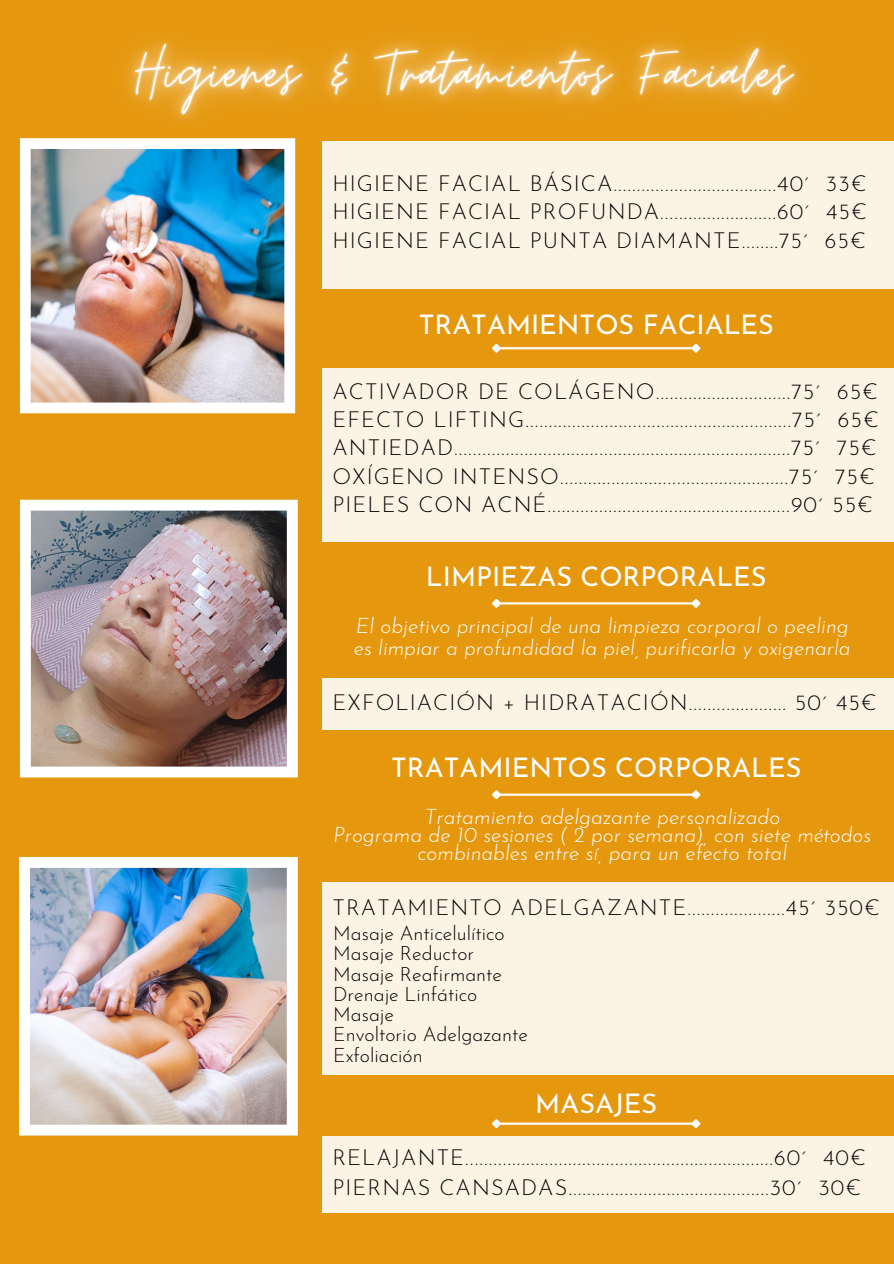
<style>
.page{position:relative;width:894px;height:1264px;background:#fff}
.page>*{position:absolute;margin:0;border:0;box-sizing:border-box;transform-origin:0 0}
.t1{font:27px "Josefin Sans";color:#fff}
.t2{font:300 21.75px "Josefin Sans";letter-spacing:.05em;color:#000}
.t3{font:italic 300 21px "Josefin Sans";color:#fff}
.t4{font:300 19.5px "Josefin Sans";color:#000}
</style>
<div class="page">
<div style="left:0;top:0;width:893px;height:1263px;background:#e5970d"></div>
<div style="left:322px;top:141px;width:571px;height:147px;background:#fcf3e5"></div>
<div style="left:322px;top:368px;width:571px;height:173px;background:#fcf3e5"></div>
<div style="left:322px;top:677px;width:571px;height:52px;background:#fcf3e5"></div>
<div style="left:322px;top:882px;width:571px;height:193px;background:#fcf3e5"></div>
<img style="left:20px;top:138px;width:275px;height:275px">
<img style="left:19px;top:857px;width:279px;height:278px">
<img style="left:20px;top:499px;width:278px;height:278px">
<img style="left:60px;top:38px;width:741px;height:153px">
<hr style="left:499px;top:347px;width:193px;height:2px;background:#fff">
<svg style="left:492px;top:343px;width:11px;height:10px"></svg>
<svg style="left:689px;top:343px;width:12px;height:10px"></svg>
<hr style="left:499px;top:602px;width:193px;height:2px;background:#fff">
<svg style="left:492px;top:599px;width:11px;height:9px"></svg>
<svg style="left:689px;top:599px;width:12px;height:9px"></svg>
<hr style="left:499px;top:793px;width:193px;height:2px;background:#fff">
<svg style="left:492px;top:790px;width:11px;height:10px"></svg>
<svg style="left:689px;top:790px;width:12px;height:10px"></svg>
<hr style="left:499px;top:1122px;width:193px;height:2px;background:#fff">
<svg style="left:492px;top:1119px;width:11px;height:10px"></svg>
<svg style="left:689px;top:1119px;width:12px;height:10px"></svg>
<div style="left:322px;top:1136px;width:571px;height:76px;background:#fcf3e5"></div>
<p class="t2" style="left:332px;top:175px;width:535px">HIGIENE FACIAL BÁSICA...................................40´ 33€</p>
<p class="t2" style="left:332px;top:203px;width:536px">HIGIENE FACIAL PROFUNDA.........................60´ 45€</p>
<p class="t2" style="left:332px;top:231px;width:535px">HIGIENE FACIAL PUNTA DIAMANTE........75´ 65€</p>
<p class="t1" style="left:418px;top:313px;width:356px">TRATAMIENTOS FACIALES</p>
<p class="t2" style="left:332px;top:383px;width:547px">ACTIVADOR DE COLÁGENO.............................75´ 65€</p>
<p class="t2" style="left:332px;top:411px;width:548px">EFECTO LIFTING.........................................................75´ 65€</p>
<p class="t2" style="left:332px;top:439px;width:545px">ANTIEDAD........................................................................75´ 75€</p>
<p class="t2" style="left:332px;top:467px;width:544px">OXÍGENO INTENSO.................................................75´ 75€</p>
<p class="t2" style="left:332px;top:495px;width:542px">PIELES CON ACNÉ....................................................90´ 55€</p>
<p class="t1" style="left:426px;top:565px;width:342px">LIMPIEZAS CORPORALES</p>
<p class="t3" style="left:356px;top:617px;width:494px">El objetivo principal de una limpieza corporal o peeling</p>
<p class="t3" style="left:354px;top:639px;width:498px">es limpiar a profundidad la piel, purificarla y oxigenarla</p>
<p class="t2" style="left:332px;top:693px;width:545px">EXFOLIACIÓN + HIDRATACIÓN..................... 50´ 45€</p>
<p class="t1" style="left:391px;top:757px;width:411px">TRATAMIENTOS CORPORALES</p>
<p class="t3" style="left:424px;top:808px;width:357px">Tratamiento adelgazante personalizado</p>
<p class="t3" style="left:333px;top:826px;width:539px">Programa de 10 sesiones ( 2 por semana), con siete métodos</p>
<p class="t3" style="left:417px;top:844px;width:371px">combinables entre sí, para un efecto total</p>
<p class="t2" style="left:332px;top:898px;width:549px">TRATAMIENTO ADELGAZANTE.....................45´ 350€</p>
<p class="t4" style="left:333px;top:925px;width:173px">Masaje Anticelulítico</p>
<p class="t4" style="left:333px;top:945px;width:142px">Masaje Reductor</p>
<p class="t4" style="left:333px;top:965px;width:170px">Masaje Reafirmante</p>
<p class="t4" style="left:333px;top:986px;width:145px">Drenaje Linfático</p>
<p class="t4" style="left:333px;top:1006px;width:62px">Masaje</p>
<p class="t4" style="left:333px;top:1026px;width:196px">Envoltorio Adelgazante</p>
<p class="t4" style="left:333px;top:1046px;width:91px">Exfoliación</p>
<p class="t1" style="left:535px;top:1092px;width:123px">MASAJES</p>
<p class="t2" style="left:332px;top:1148px;width:535px">RELAJANTE..................................................................60´ 40€</p>
<p class="t2" style="left:332px;top:1178px;width:530px">PIERNAS CANSADAS...........................................30´ 30€</p>
</div>
